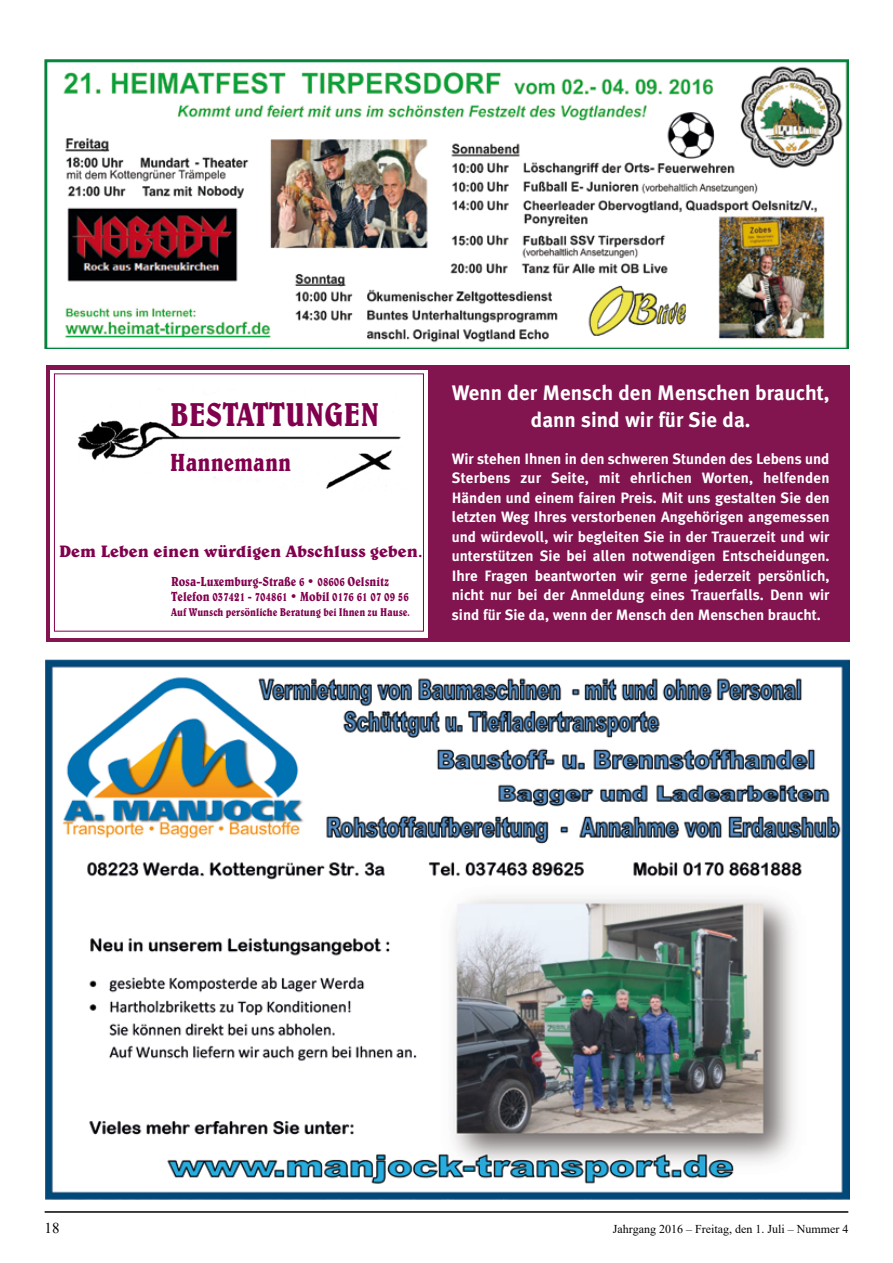
<style>
.page{position:relative;width:893px;height:1263px;background:#fff}
.page>*{position:absolute;margin:0;border:0;box-sizing:border-box;transform-origin:0 0}
.t1{font:33.6px "Belwe Cn BT";color:#81004e}
.t2{font:25.2px "Belwe Cn BT";color:#81004e}
.t3{font:700 21px/26.7px "Meta Plus";color:#fff;text-align:center}
.t4{font:16.8px "Belwe Bd BT";color:#81004e}
.t5{font:700 15px/19.5px "Meta Plus";color:#fff;text-align:justify}
.t6{font:15px "Times New Roman";color:#000}
.t7{font:13.35px/15.9px "Belwe Cn BT";color:#81004e}
.t8{font:12px "Times New Roman";color:#000}
.t9{font:11.4px "Belwe Cn BT";color:#81004e}
</style>
<div class="page">
<hr style="left:45px;top:1211px;width:803px;height:2px;background:#000">
<img style="left:46px;top:659px;width:803px;height:540px">
<div style="left:46px;top:366px;width:803px;height:276px;background:#821450"></div>
<div style="left:50px;top:370px;width:378px;height:267px;background:#fff"></div>
<img style="left:77px;top:420px;width:324px;height:69px">
<div style="left:54px;top:373px;width:370px;height:258px;border:1px solid #81004e"></div>
<img style="left:45px;top:60px;width:803px;height:289px">
<h1 class="t1" style="left:170px;top:393px;width:211px">BESTATTUNGEN</h1>
<h2 class="t2" style="left:170px;top:446px;width:123px">Hannemann</h2>
<p class="t4" style="left:59px;top:540px;width:365px">Dem Leben einen würdigen Abschluss geben.</p>
<p class="t7" style="left:171px;top:574px;width:239px">Rosa-Luxemburg-Straße 6 • 08606 Oelsnitz<br>Telefon 037421 - 704861 • Mobil 0176 61 07 09 56</p>
<p class="t9" style="left:171px;top:604px;width:240px">Auf Wunsch persönliche Beratung bei Ihnen zu Hause.</p>
<h3 class="t3" style="left:452px;top:380px;width:379px">Wenn der Mensch den Menschen braucht, dann sind wir für Sie da.</h3>
<p class="t5" style="left:452px;top:448px;width:379px">Wir stehen Ihnen in den schweren Stunden des Lebens und Sterbens zur Seite, mit ehrlichen Worten, helfenden Händen und einem fairen Preis. Mit uns gestalten Sie den letzten Weg Ihres verstorbenen Angehörigen angemessen und würdevoll, wir begleiten Sie in der Trauerzeit und wir unterstützen Sie bei allen notwendigen Entscheidungen.<br>Ihre Fragen beantworten wir gerne jederzeit persönlich, nicht nur bei der Anmeldung eines Trauerfalls. Denn wir sind für Sie da, wenn der Mensch den Menschen braucht.</p>
<p class="t6" style="left:45px;top:1217px;width:17px">18</p>
<p class="t8" style="left:613px;top:1220px;width:237px">Jahrgang 2016 – Freitag, den 1. Juli – Nummer 4</p>
</div>
